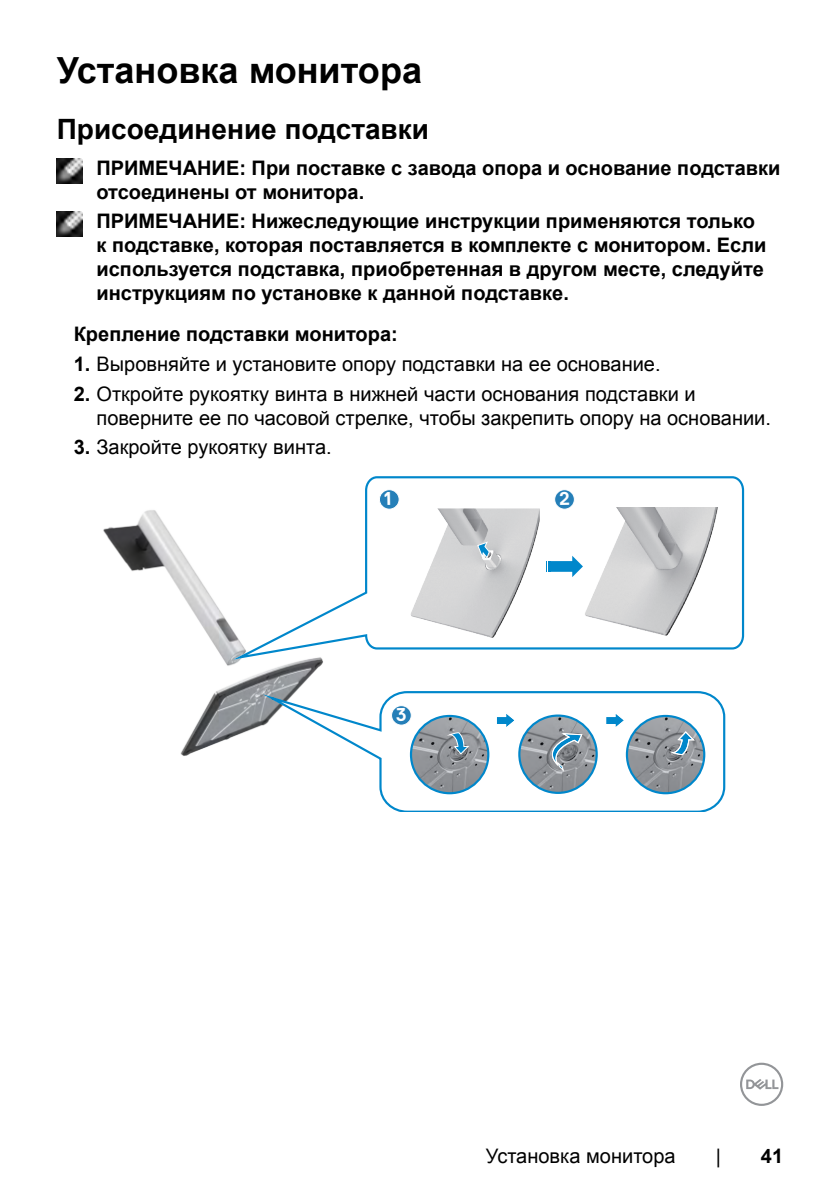
<style>
.page{position:relative;width:840px;height:1191px;background:#fff}
.page>*{position:absolute;margin:0;border:0;box-sizing:border-box;transform-origin:0 0}
.t1{font:700 36px "Arial";color:#000}
.t2{font:700 28px "Arial";color:#000}
.t3{font:700 20px/24px "Arial";color:#000}
.t4{font:20px/24px "Arial";color:#000}
.s1{font-weight:700}
</style>
<div class="page">
<svg style="left:740px;top:1062px;width:42px;height:44px"></svg>
<img style="left:57px;top:158px;width:25px;height:26px">
<img style="left:57px;top:211px;width:25px;height:26px">
<img style="left:103px;top:510px;width:220px;height:246px">
<svg style="left:253px;top:690px;width:473px;height:121px"></svg>
<svg style="left:226px;top:476px;width:517px;height:186px"></svg>
<img style="left:408px;top:508px;width:132px;height:130px">
<img style="left:579px;top:507px;width:140px;height:131px">
<svg style="left:476px;top:541px;width:14px;height:18px"></svg>
<svg style="left:391px;top:705px;width:20px;height:20px"></svg>
<div style="left:391px;top:705px;width:20px;height:20px;border:1px solid #fff;border-radius:50%"></div>
<div style="left:379px;top:490px;width:20px;height:19px;background:#257fb8;border-radius:50%"></div>
<div style="left:379px;top:489px;width:20px;height:20px;border:1px solid #fff;border-radius:50%"></div>
<svg style="left:554px;top:490px;width:20px;height:19px"></svg>
<div style="left:554px;top:489px;width:20px;height:20px;border:1px solid #fff;border-radius:50%"></div>
<svg style="left:495px;top:710px;width:22px;height:20px"></svg>
<svg style="left:604px;top:710px;width:22px;height:20px"></svg>
<img style="left:626px;top:716px;width:77px;height:77px;border-radius:39px">
<img style="left:411px;top:716px;width:77px;height:77px;border-radius:39px">
<img style="left:519px;top:715px;width:77px;height:78px;border-radius:39px">
<svg style="left:447px;top:732px;width:22px;height:34px"></svg>
<div style="left:518px;top:714px;width:79px;height:80px;border:2px solid #0087cb;border-radius:50%"></div>
<svg style="left:542px;top:732px;width:40px;height:41px;background:#8998a1"></svg>
<div style="left:625px;top:715px;width:80px;height:79px;border:2px solid #0087cb;border-radius:50%"></div>
<svg style="left:671px;top:730px;width:24px;height:27px"></svg>
<div style="left:409px;top:715px;width:80px;height:79px;border:2px solid #0087cb;border-radius:50%"></div>
<svg style="left:396px;top:708px;width:10px;height:13px"></svg>
<svg style="left:559px;top:492px;width:10px;height:13px"></svg>
<h1 class="t1" style="left:57px;top:47px;width:366px">Установка монитора</h1>
<h2 class="t2" style="left:57px;top:111px;width:373px">Присоединение подставки</h2>
<p class="t3" style="left:96px;top:156px;width:685px">ПРИМЕЧАНИЕ: При поставке с завода опора и основание подставки отсоединены от монитора.</p>
<p class="t3" style="left:96px;top:210px;width:671px">ПРИМЕЧАНИЕ: Нижеследующие инструкции применяются только к подставке, которая поставляется в комплекте с монитором. Если используется подставка, приобретенная в другом месте, следуйте инструкциям по установке к данной подставке.</p>
<p class="t3" style="left:74px;top:323px;width:325px">Крепление подставки монитора:</p>
<p class="t4" style="left:74px;top:352px;width:588px"><span class="s1">1.</span> Выровняйте и установите опору подставки на ее основание.</p>
<p class="t4" style="left:96px;top:382px;width:675px;text-indent:-23px"><span class="s1">2.</span> Откройте рукоятку винта в нижней части основания подставки и поверните ее по часовой стрелке, чтобы закрепить опору на основании.</p>
<p class="t4" style="left:74px;top:435px;width:259px"><span class="s1">3.</span> Закройте рукоятку винта.</p>
<p class="t4" style="left:485px;top:1143px;width:191px">Установка монитора</p>
<p class="t4" style="left:715px;top:1143px;width:7px">|</p>
<p class="t3" style="left:760px;top:1144px;width:24px">41</p>
</div>
